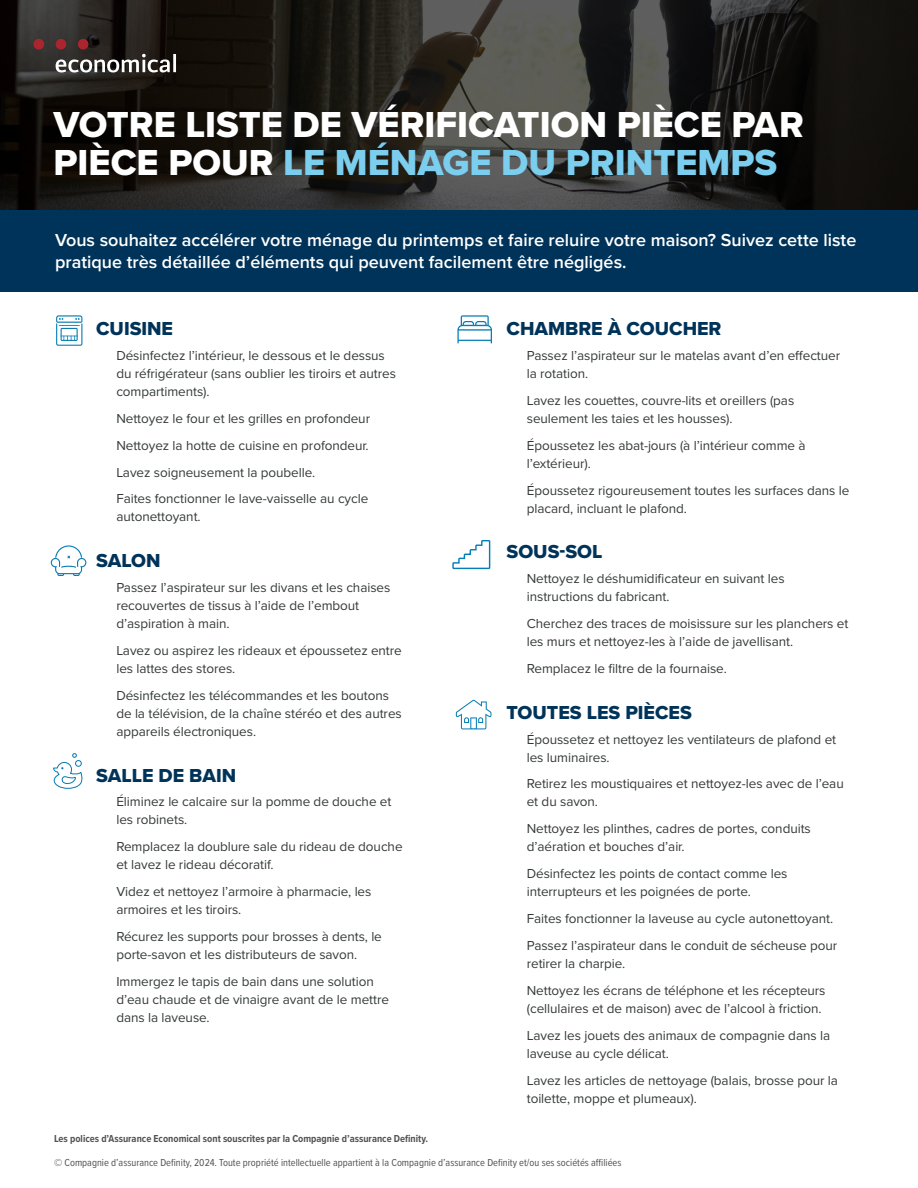
<style>
.page{position:relative;width:918px;height:1188px;background:#fff}
.page>*{position:absolute;margin:0;border:0;box-sizing:border-box;transform-origin:0 0}
.t1{font:37.5px/37.5px "Proxima Nova Extrabld";color:#fff}
.t2{font:19.5px "Proxima Nova Extrabld";color:#003359}
.t3{font:600 18px/22.5px "Proxima Nova";color:#fff}
.t4{font:13.5px/18px "Proxima Nova";letter-spacing:-.005em;color:#353939}
.t5{font:10.5px "Proxima Nova Cond";color:#515251}
.t6{font:700 10.5px "Proxima Nova Cond";color:#515251}
.s1{color:#7cceef}
</style>
<div class="page">
<svg style="left:0;top:0;width:918px;height:210px;background:#25231f"></svg>
<div style="left:0;top:210px;width:918px;height:82px;background:#003359"></div>
<div style="left:78px;top:39px;width:11px;height:11px;background:#ab252f;border-radius:50%"></div>
<div style="left:56px;top:39px;width:10px;height:11px;background:#ab252f;border-radius:50%"></div>
<div style="left:33px;top:39px;width:11px;height:11px;background:#ab252f;border-radius:50%"></div>
<svg style="left:56px;top:54px;width:120px;height:18px"></svg>
<svg style="left:56px;top:315px;width:26px;height:31px"></svg>
<svg style="left:457px;top:315px;width:35px;height:28px"></svg>
<svg style="left:51px;top:545px;width:35px;height:31px"></svg>
<svg style="left:452px;top:540px;width:38px;height:29px"></svg>
<svg style="left:456px;top:700px;width:35px;height:29px"></svg>
<svg style="left:53px;top:753px;width:29px;height:36px"></svg>
<h1 class="t1" style="left:54px;top:105px;width:752px">VOTRE LISTE DE VÉRIFICATION PIÈCE PAR<br>PIÈCE POUR <span class="s1">LE MÉNAGE DU PRINTEMPS</span></h1>
<p class="t3" style="left:55px;top:228px;width:803px">Vous souhaitez accélérer votre ménage du printemps et faire reluire votre maison? Suivez cette liste pratique très détaillée d’éléments qui peuvent facilement être négligés.</p>
<h2 class="t2" style="left:96px;top:314px;width:79px">CUISINE</h2>
<h2 class="t2" style="left:507px;top:314px;width:217px">CHAMBRE À COUCHER</h2>
<p class="t4" style="left:116px;top:346px;width:281px">Désinfectez l’intérieur, le dessous et le dessus du réfrigérateur (sans oublier les tiroirs et autres compartiments).</p>
<p class="t4" style="left:527px;top:346px;width:315px">Passez l’aspirateur sur le matelas avant d’en efectuer la rotation.</p>
<p class="t4" style="left:527px;top:391px;width:269px">Lavez les couettes, couvre-lits et oreillers (pas</p>
<p class="t4" style="left:116px;top:409px;width:255px">Nettoyez le four et les grilles en profondeur</p>
<p class="t4" style="left:527px;top:409px;width:207px">seulement les taies et les housses).</p>
<p class="t4" style="left:116px;top:436px;width:254px">Nettoyez la hotte de cuisine en profondeur.</p>
<p class="t4" style="left:527px;top:436px;width:280px">Époussetez les abat-jours (à l’intérieur comme à l’extérieur).</p>
<p class="t4" style="left:116px;top:463px;width:200px">Lavez soigneusement la poubelle.</p>
<p class="t4" style="left:527px;top:481px;width:324px">Époussetez rigoureusement toutes les surfaces dans le placard, incluant le plafond.</p>
<p class="t4" style="left:116px;top:489px;width:254px">Faites fonctionner le lave-vaisselle au cycle autonettoyant.</p>
<h2 class="t2" style="left:96px;top:546px;width:66px">SALON</h2>
<p class="t4" style="left:116px;top:578px;width:276px">Passez l’aspirateur sur les divans et les chaises recouvertes de tissus à l’aide de l’embout d’aspiration à main.</p>
<p class="t4" style="left:116px;top:641px;width:287px">Lavez ou aspirez les rideaux et époussetez entre les lattes des stores.</p>
<h2 class="t2" style="left:507px;top:537px;width:97px">SOUS-SOL</h2>
<p class="t4" style="left:527px;top:569px;width:259px">Nettoyez le déshumidifcateur en suivant les instructions du fabricant.</p>
<p class="t4" style="left:527px;top:614px;width:323px">Cherchez des traces de moisissure sur les planchers et les murs et nettoyez-les à l’aide de javellisant.</p>
<p class="t4" style="left:527px;top:659px;width:201px">Remplacez le fltre de la fournaise.</p>
<p class="t4" style="left:116px;top:686px;width:287px">Désinfectez les télécommandes et les boutons de la télévision, de la chaîne stéréo et des autres appareils électroniques.</p>
<h2 class="t2" style="left:507px;top:698px;width:187px">TOUTES LES PIÈCES</h2>
<p class="t4" style="left:527px;top:729px;width:311px">Époussetez et nettoyez les ventilateurs de plafond et les luminaires.</p>
<h2 class="t2" style="left:96px;top:761px;width:142px">SALLE DE BAIN</h2>
<p class="t4" style="left:527px;top:774px;width:319px">Retirez les moustiquaires et nettoyez-les avec de l’eau</p>
<p class="t4" style="left:116px;top:792px;width:277px">Éliminez le calcaire sur la pomme de douche et</p>
<p class="t4" style="left:527px;top:792px;width:73px">et du savon.</p>
<p class="t4" style="left:116px;top:810px;width:72px">les robinets.</p>
<p class="t4" style="left:527px;top:819px;width:286px">Nettoyez les plinthes, cadres de portes, conduits</p>
<p class="t4" style="left:116px;top:837px;width:288px">Remplacez la doublure sale du rideau de douche</p>
<p class="t4" style="left:527px;top:837px;width:159px">d’aération et bouches d’air.</p>
<p class="t4" style="left:116px;top:855px;width:159px">et lavez le rideau décoratif.</p>
<p class="t4" style="left:527px;top:864px;width:262px">Désinfectez les points de contact comme les</p>
<p class="t4" style="left:116px;top:882px;width:257px">Videz et nettoyez l’armoire à pharmacie, les</p>
<p class="t4" style="left:527px;top:882px;width:226px">interrupteurs et les poignées de porte.</p>
<p class="t4" style="left:116px;top:900px;width:127px">armoires et les tiroirs.</p>
<p class="t4" style="left:527px;top:909px;width:308px">Faites fonctionner la laveuse au cycle autonettoyant.</p>
<p class="t4" style="left:116px;top:927px;width:267px">Récurez les supports pour brosses à dents, le porte-savon et les distributeurs de savon.</p>
<p class="t4" style="left:527px;top:936px;width:312px">Passez l’aspirateur dans le conduit de sécheuse pour retirer la charpie.</p>
<p class="t4" style="left:116px;top:972px;width:259px">Immergez le tapis de bain dans une solution</p>
<p class="t4" style="left:527px;top:981px;width:300px">Nettoyez les écrans de téléphone et les récepteurs</p>
<p class="t4" style="left:116px;top:990px;width:274px">d’eau chaude et de vinaigre avant de le mettre dans la laveuse.</p>
<p class="t4" style="left:527px;top:999px;width:296px">(cellulaires et de maison) avec de l’alcool à friction.</p>
<p class="t4" style="left:527px;top:1026px;width:305px">Lavez les jouets des animaux de compagnie dans la laveuse au cycle délicat.</p>
<p class="t4" style="left:527px;top:1071px;width:313px">Lavez les articles de nettoyage (balais, brosse pour la toilette, moppe et plumeaux).</p>
<p class="t6" style="left:54px;top:1131px;width:376px">Les polices d’Assurance Economical sont souscrites par la Compagnie d’assurance Defnity.</p>
<p class="t5" style="left:54px;top:1155px;width:569px">© Compagnie d’assurance Defnity, 2024. Toute propriété intellectuelle appartient à la Compagnie d’assurance Defnity et/ou ses sociétés afliées</p>
</div>
